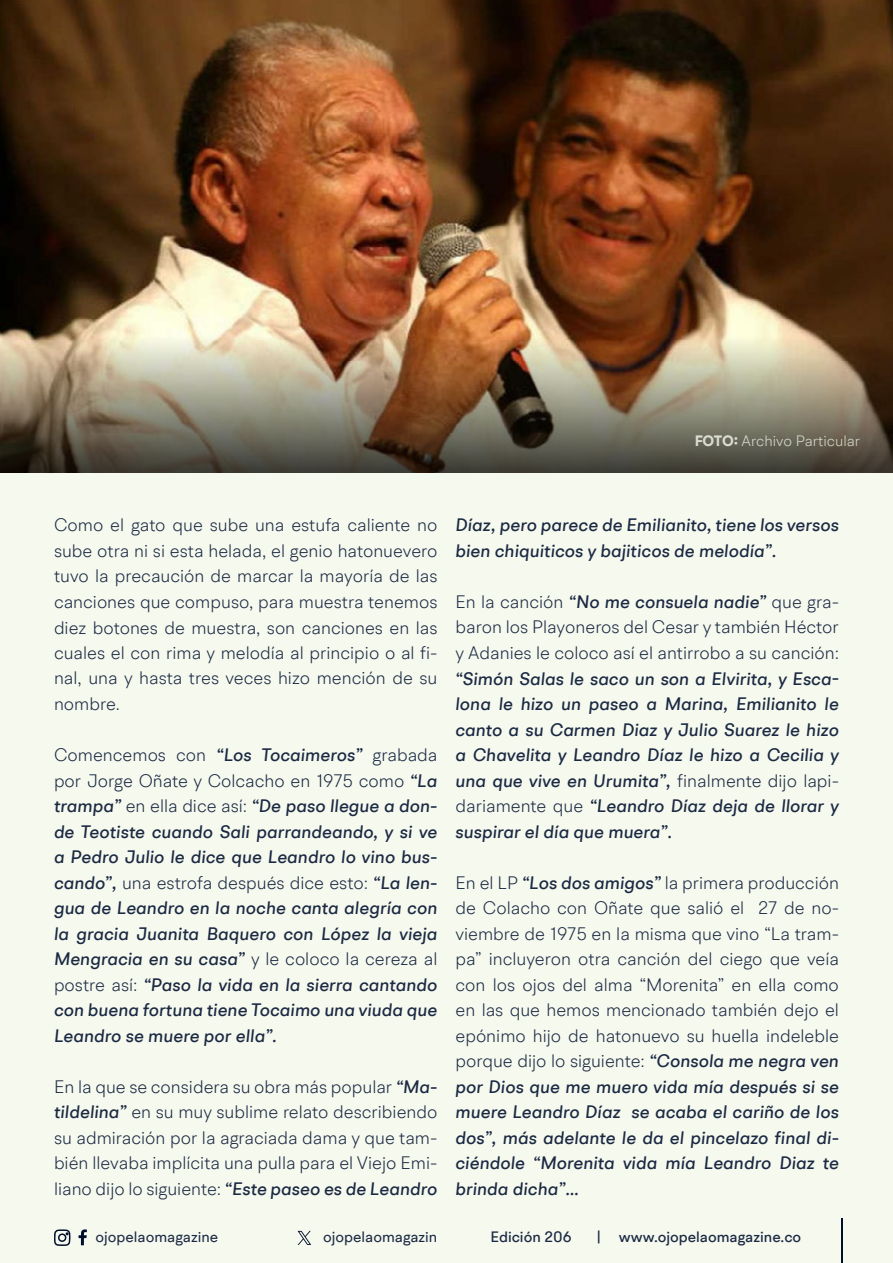
<style>
.page{position:relative;width:893px;height:1263px;background:#f6f9ee}
.page>*{position:absolute;margin:0;border:0;box-sizing:border-box;transform-origin:0 0}
.t1{font:300 18px/25.5px "BR Hendrix";color:#1b2943;text-align:justify}
.t2{font:italic 500 18px/25.5px "BR Hendrix";color:#1b2943;text-align:justify}
.t3{font:500 15px "BR Hendrix";color:#1b2943}
.t4{font:15px "BR Hendrix";color:#1b2943}
.t5{font:300 15px "BR Hendrix";color:#f5faed}
.s1{font-weight:700}
.s2{font-weight:300;font-style:normal}
.s3{font-weight:500;font-style:italic}
</style>
<div class="page">
<svg style="left:79px;top:1229px;width:8px;height:16px"></svg>
<svg style="left:54px;top:1229px;width:17px;height:17px"></svg>
<hr style="left:841px;top:1219px;width:1px;height:44px;background:#000f2b">
<svg style="left:298px;top:1231px;width:13px;height:14px"></svg>
<img style="left:0;top:0;width:893px;height:336px">
<img style="left:0;top:336px;width:893px;height:137px">
<p class="t5" style="left:694px;top:432px;width:168px"><span class="s1">FOTO:</span> Archivo Particular</p>
<p class="t1" style="left:54px;top:512px;width:385px">Como el gato que sube una estufa caliente no sube otra ni si esta helada, el genio hatonuevero tuvo la precaución de marcar la mayoría de las canciones que compuso, para muestra tenemos diez botones de muestra, son canciones en las cuales el con rima y melodía al principio o al fi&shy;nal, una y hasta tres veces hizo mención de su nombre.</p>
<p class="t2" style="left:54px;top:742px;width:385px"><span class="s2">Comencemos con</span> “Los Tocaimeros” <span class="s2">grabada por Jorge Oñate y Colcacho en 1975 como</span> “La trampa” <span class="s2">en ella dice así:</span> “De paso llegue a don&shy;de Teotiste cuando Sali parrandeando, y si ve a Pedro Julio le dice que Leandro lo vino bus&shy;cando”, <span class="s2">una estrofa después dice esto:</span> “La len&shy;gua de Leandro en la noche canta alegría con la gracia Juanita Baquero con López la vieja Mengracia en su casa” <span class="s2">y le coloco la cereza al postre así:</span> “Paso la vida en la sierra cantando con buena fortuna tiene Tocaimo una viuda que Leandro se muere por ella”.</p>
<p class="t1" style="left:54px;top:1073px;width:385px">En la que se considera su obra más popular <span class="s3">“Ma&shy;tildelina”</span> en su muy sublime relato describiendo su admiración por la agraciada dama y que tam&shy;bién llevaba implícita una pulla para el Viejo Emi&shy;liano dijo lo siguiente: <span class="s3">“Este paseo es de Leandro</span></p>
<p class="t2" style="left:455px;top:512px;width:385px">Díaz, pero parece de Emilianito, tiene los versos bien chiquiticos y bajiticos de melodía”.</p>
<p class="t1" style="left:455px;top:589px;width:385px">En la canción <span class="s3">“No me consuela nadie”</span> que gra&shy;baron los Playoneros del Cesar y también Héctor y Adanies le coloco así el antirrobo a su canción:</p>
<p class="t2" style="left:455px;top:665px;width:385px">“Simón Salas le saco un son a Elvirita, y Esca&shy;lona le hizo un paseo a Marina, Emilianito le canto a su Carmen Diaz y Julio Suarez le hizo a Chavelita y Leandro Díaz le hizo a Cecilia y una que vive en Urumita”, <span class="s2">finalmente dijo lapi&shy;dariamente que</span> “Leandro Díaz deja de llorar y suspirar el día que muera”.</p>
<p class="t1" style="left:455px;top:869px;width:385px">En el LP <span class="s3">“Los dos amigos”</span> la primera producción de Colacho con Oñate que salió el 27 de no&shy;viembre de 1975 en la misma que vino “La tram&shy;pa” incluyeron otra canción del ciego que veía con los ojos del alma “Morenita” en ella como en las que hemos mencionado también dejo el epónimo hijo de hatonuevo su huella indeleble porque dijo lo siguiente: <span class="s3">“Consola me negra ven por Dios que me muero vida mía después si se muere Leandro Díaz se acaba el cariño de los dos”, más adelante le da el pincelazo final di&shy;ciéndole “Morenita vida mía Leandro Diaz te brinda dicha”…</span></p>
<p class="t4" style="left:96px;top:1227px;width:124px">ojopelaomagazine</p>
<p class="t4" style="left:323px;top:1227px;width:116px">ojopelaomagazin</p>
<p class="t3" style="left:490px;top:1227px;width:83px">Edición 206</p>
<p class="t3" style="left:596px;top:1227px;width:206px">| www.ojopelaomagazine.co</p>
</div>
